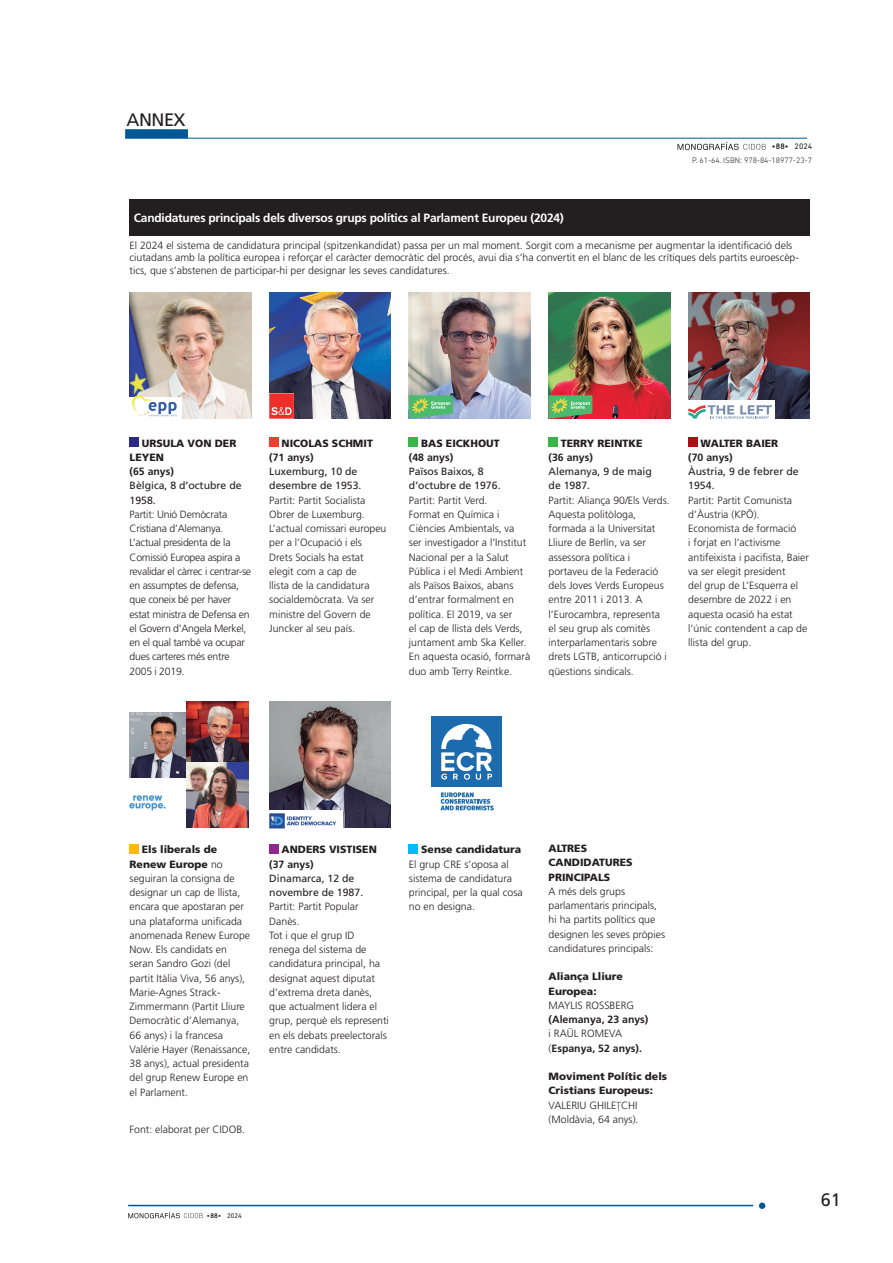
<style>
.page{position:relative;width:893px;height:1263px;background:#fff}
.page>*{position:absolute;margin:0;border:0;box-sizing:border-box;transform-origin:0 0}
.t1{font:18px "Frutiger LT Std";letter-spacing:-.03em;color:#231f20}
.t2{font:700 12px "Frutiger LT Std";letter-spacing:-.02em;color:#fff}
.t3{font:300 10.5px/14.2px "Frutiger LT Std";color:#231f20}
.t4{font:300 10.5px/14.2px "Frutiger LT Std";letter-spacing:-.025em;color:#231f20}
.t5{font:900 10.5px/14.2px "Frutiger LT Std";color:#231f20}
.t6{font:10.5px/14.2px "Frutiger LT Std";color:#231f20}
.t7{font:700 10.5px/14.2px "Frutiger LT Std";color:#231f20}
.t8{font:300 8.1px "DIN Next LT Pro";color:#231f20}
.t9{font:500 8.1px "DIN Next LT Pro";color:#231f20}
.t10{font:500 6.9px "DIN Next LT Pro";color:#231f20}
.s1{font-weight:400}
.s2{font-weight:900}
.s3{font-weight:300}
.s4{font-family:"Myriad Pro";font-weight:300}
</style>
<div class="page">
<svg style="left:128px;top:1211px;width:75px;height:7px"></svg>
<hr style="left:125px;top:138px;width:682px;height:1px;background:#005996">
<div style="left:125px;top:129px;width:63px;height:9px;background:#005996"></div>
<hr style="left:128px;top:1205px;width:625px;height:1px;background:#005996">
<div style="left:759px;top:1202px;width:6px;height:7px;background:#005996;border-radius:50%"></div>
<div style="left:130px;top:200px;width:680px;height:36px;background:#231f20"></div>
<img style="left:130px;top:293px;width:121px;height:126px">
<img style="left:130px;top:712px;width:56px;height:65px">
<img style="left:186px;top:701px;width:63px;height:62px">
<img style="left:186px;top:763px;width:63px;height:65px">
<img style="left:269px;top:293px;width:122px;height:126px">
<img style="left:269px;top:701px;width:122px;height:127px">
<img style="left:409px;top:293px;width:122px;height:126px">
<img style="left:549px;top:293px;width:121px;height:126px">
<img style="left:688px;top:293px;width:122px;height:126px">
<div style="left:130px;top:438px;width:9px;height:9px;background:#2a2a86"></div>
<div style="left:130px;top:844px;width:9px;height:9px;background:#fcb814"></div>
<div style="left:409px;top:438px;width:9px;height:9px;background:#3ab54a"></div>
<div style="left:409px;top:844px;width:9px;height:9px;background:#01bdf2"></div>
<div style="left:269px;top:438px;width:9px;height:9px;background:#ef3e2e"></div>
<div style="left:269px;top:844px;width:9px;height:9px;background:#90268f"></div>
<div style="left:549px;top:438px;width:9px;height:9px;background:#3ab54a"></div>
<div style="left:688px;top:438px;width:9px;height:9px;background:#b00d15"></div>
<div style="left:130px;top:397px;width:52px;height:22px;background:#fff"></div>
<svg style="left:130px;top:395px;width:47px;height:22px"></svg>
<svg style="left:269px;top:393px;width:25px;height:26px"></svg>
<svg style="left:409px;top:395px;width:44px;height:24px"></svg>
<svg style="left:548px;top:395px;width:44px;height:24px"></svg>
<div style="left:688px;top:401px;width:87px;height:18px;background:#fff"></div>
<svg style="left:688px;top:405px;width:84px;height:14px"></svg>
<svg style="left:129px;top:795px;width:37px;height:15px"></svg>
<div style="left:269px;top:810px;width:73px;height:18px;background:#fff"></div>
<svg style="left:269px;top:813px;width:67px;height:15px"></svg>
<div style="left:432px;top:717px;width:70px;height:70px;background:#1c6bae"></div>
<svg style="left:440px;top:792px;width:54px;height:18px"></svg>
<svg style="left:441px;top:724px;width:51px;height:56px"></svg>
<svg style="left:677px;top:142px;width:89px;height:8px"></svg>
<h1 class="t1" style="left:127px;top:109px;width:60px">ANNEX</h1>
<p class="t2" style="left:134px;top:211px;width:432px">Candidatures principals dels diversos grups polítics al Parlament Europeu (2024)</p>
<p class="t9" style="left:772px;top:142px;width:42px">•88• <span class="s1">2024</span></p>
<p class="t8" style="left:692px;top:155px;width:121px">P. 61-64. ISBN: 978-84-18977-23-7</p>
<p class="t3" style="left:130px;top:239px;width:671px;line-height:12.6px">El 2024 el sistema de candidatura principal (spitzenkandidat) passa per un mal moment. Sorgit com a mecanisme per augmentar la identificació dels ciutadans amb la política europea i reforçar el caràcter democràtic del procés, avui dia s’ha convertit en el blanc de les crítiques dels partits euroescèp&shy;tics, que s’abstenen de participar-hi per designar les seves candidatures.</p>
<p class="t5" style="left:130px;top:436px;width:108px;text-indent:12px">URSULA VON DER<br>LEYEN</p>
<p class="t7" style="left:130px;top:464px;width:46px">(65 anys)</p>
<p class="t6" style="left:130px;top:479px;width:114px">Bèlgica, 8 d’octubre de<br>1958.</p>
<p class="t4" style="left:130px;top:507px;width:123px">Partit: Unió Demòcrata<br>Cristiana d’Alemanya.<br>L’actual presidenta de la<br>Comissió Europea aspira a revalidar el càrrec i centrar-se en assumptes de defensa, que coneix bé per haver estat ministra de Defensa en el Govern d’Angela Merkel, en el qual també va ocupar dues carteres més entre<br>2005 i 2019.</p>
<p class="t5" style="left:281px;top:436px;width:93px">NICOLAS SCHMIT</p>
<p class="t7" style="left:269px;top:450px;width:46px">(71 anys)</p>
<p class="t6" style="left:269px;top:464px;width:94px">Luxemburg, 10 de desembre de 1953.</p>
<p class="t3" style="left:269px;top:493px;width:119px">Partit: Partit Socialista<br>Obrer de Luxemburg.<br>L’actual comissari europeu per a l’Ocupació i els<br>Drets Socials ha estat elegit com a cap de<br>llista de la candidatura socialdemòcrata. Va ser ministre del Govern de<br>Juncker al seu país.</p>
<p class="t5" style="left:421px;top:436px;width:80px">BAS EICKHOUT</p>
<p class="t7" style="left:409px;top:450px;width:46px">(48 anys)</p>
<p class="t6" style="left:409px;top:464px;width:93px">Països Baixos, 8 d’octubre de 1976.</p>
<p class="t3" style="left:409px;top:493px;width:123px">Partit: Partit Verd.<br>Format en Química i<br>Ciències Ambientals, va<br>ser investigador a l’Institut<br>Nacional per a la Salut<br>Pública i el Medi Ambient als Països Baixos, abans d’entrar formalment en política. El 2019, va ser<br>el cap de llista dels Verds, juntament amb Ska Keller.<br>En aquesta ocasió, formarà duo amb Terry Reintke.</p>
<p class="t5" style="left:561px;top:436px;width:83px">TERRY REINTKE</p>
<p class="t7" style="left:549px;top:450px;width:46px">(36 anys)</p>
<p class="t6" style="left:549px;top:464px;width:105px">Alemanya, 9 de maig de 1987.</p>
<p class="t3" style="left:549px;top:493px;width:123px">Partit: Aliança 90/Els Verds.<br>Aquesta politòloga, formada a la Universitat<br>Lliure de Berlín, va ser assessora política i portaveu de la Federació dels Joves Verds Europeus entre 2011 i 2013. A l’Eurocambra, representa el seu grup als comitès interparlamentaris sobre drets LGTB, anticorrupció i qüestions sindicals.</p>
<p class="t5" style="left:700px;top:436px;width:79px">WALTER BAIER</p>
<p class="t7" style="left:688px;top:450px;width:46px">(70 anys)</p>
<p class="t6" style="left:688px;top:464px;width:112px">Àustria, 9 de febrer de<br>1954.</p>
<p class="t3" style="left:688px;top:493px;width:122px">Partit: Partit Comunista d’Àustria (KPÖ).<br>Economista de formació<br>i forjat en l’activisme antifeixista i pacifista, Baier va ser elegit president<br>del grup de L’Esquerra el desembre de 2022 i en aquesta ocasió ha estat l’únic contendent a cap de llista del grup.</p>
<p class="t3" style="left:130px;top:843px;width:122px;text-indent:12px"><span class="s2">Els liberals de<br>Renew Europe</span> no seguiran la consigna de designar un cap de llista, encara que apostaran per una plataforma unificada anomenada Renew Europe<br>Now. Els candidats en seran Sandro Gozi (del partit Itàlia Viva, 56 anys),<br>Marie-Agnes Strack-<br>Zimmermann (Partit Lliure<br>Democràtic d’Alemanya,<br>66 anys) i la francesa<br>Valérie Hayer (Renaissance,<br>38 anys), actual presidenta del grup Renew Europe en el Parlament.</p>
<p class="t3" style="left:130px;top:1123px;width:117px">Font: elaborat per CIDOB.</p>
<p class="t5" style="left:281px;top:842px;width:97px">ANDERS VISTISEN</p>
<p class="t7" style="left:269px;top:857px;width:46px">(37 anys)</p>
<p class="t6" style="left:269px;top:871px;width:95px">Dinamarca, 12 de novembre de 1987.</p>
<p class="t3" style="left:269px;top:900px;width:121px">Partit: Partit Popular<br>Danès.<br>Tot i que el grup ID<br>renega del sistema de candidatura principal, ha designat aquest diputat d’extrema dreta danès, que actualment lidera el grup, perquè els representi en els debats preelectorals entre candidats.</p>
<p class="t5" style="left:421px;top:842px;width:102px">Sense candidatura</p>
<p class="t3" style="left:409px;top:857px;width:115px">El grup CRE s’oposa al sistema de candidatura principal, per la qual cosa no en designa.</p>
<p class="t5" style="left:549px;top:841px;width:85px">ALTRES<br>CANDIDATURES<br>PRINCIPALS</p>
<p class="t3" style="left:549px;top:884px;width:118px">A més dels grups parlamentaris principals, hi ha partits polítics que designen les seves pròpies candidatures principals:</p>
<p class="t5" style="left:549px;top:969px;width:76px">Aliança Lliure<br>Europea:</p>
<p class="t3" style="left:549px;top:998px;width:87px">MAYLIS ROSSBERG</p>
<p class="t7" style="left:549px;top:1012px;width:101px">(Alemanya, 23 anys)</p>
<p class="t7" style="left:549px;top:1027px;width:95px"><span class="s3">i RAÜL ROMEVA (</span>Espanya, 52 anys).</p>
<p class="t5" style="left:549px;top:1069px;width:120px">Moviment Polític dels<br>Cristians Europeus:<br><span class="s3">VALERIU GHILE</span><span class="s4">Ț</span><span class="s3">CHI (Moldàvia, 64 anys).</span></p>
<p class="t10" style="left:207px;top:1211px;width:37px">•88• <span class="s1">2024</span></p>
<h1 class="t1" style="left:821px;top:1189px;width:22px">61</h1>
</div>
